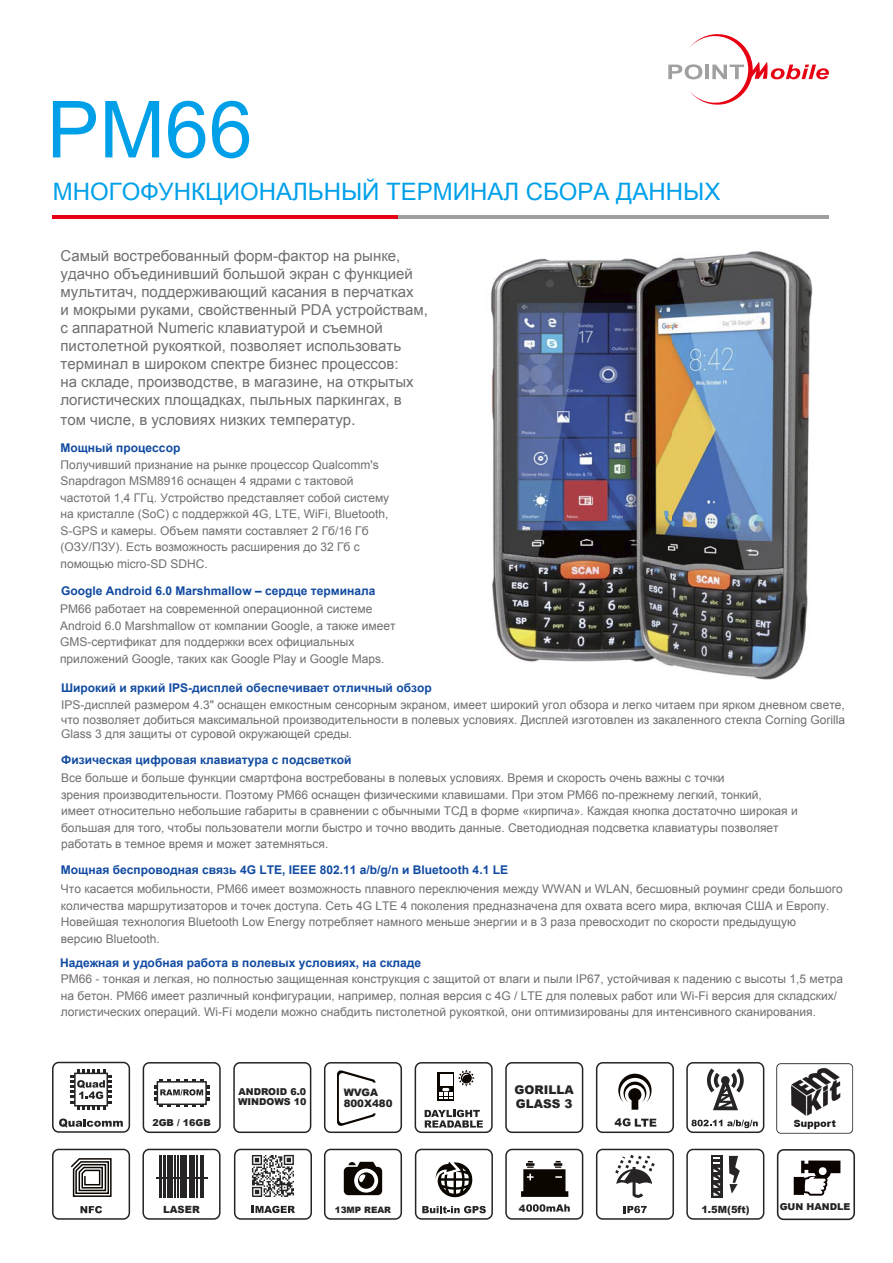
<style>
.page{position:relative;width:893px;height:1263px;background:#fff}
.page>*{position:absolute;margin:0;border:0;box-sizing:border-box;transform-origin:0 0}
.t1{font:78.9px "Arial";color:#00a0e9}
.t2{font:24px "Arial";color:#00a0e9}
.t3{font:15px/18px "Arial";color:#6f6f6f}
.t4{font:12px/16.5px "Arial";color:#6f6f6f}
.t5{font:700 12px "Arial";color:#104aa1}
.t6{font:900 12px/14.4px "Arial";color:#272425}
.t7{font:900 10.2px/10.6px "Arial";color:#272425}
.t8{font:900 10.05px "Arial";color:#272425}
.t9{font:900 9.9px "Arial";color:#272425}
.t10{font:900 9.45px/10.6px "Arial";color:#272425}
.t11{font:900 8.85px "Arial";color:#272425}
.s1{font-size:16.5px}
</style>
<div class="page">
<div style="left:234px;top:1149px;width:78px;height:71px;border:2px solid #272425;border-radius:6px"></div>
<svg style="left:252px;top:1206px;width:43px;height:7px"></svg>
<svg style="left:252px;top:1155px;width:42px;height:42px"></svg>
<div style="left:596px;top:1149px;width:78px;height:71px;border:2px solid #272425;border-radius:6px"></div>
<svg style="left:615px;top:1155px;width:40px;height:43px"></svg>
<div style="left:686px;top:1149px;width:78px;height:71px;border:2px solid #272425;border-radius:6px"></div>
<div style="left:711px;top:1155px;width:12px;height:42px;background:#272425"></div>
<svg style="left:729px;top:1156px;width:11px;height:37px"></svg>
<svg style="left:713px;top:1157px;width:7px;height:39px"></svg>
<div style="left:324px;top:1149px;width:78px;height:71px;border:2px solid #272425;border-radius:6px"></div>
<div style="left:596px;top:1062px;width:78px;height:71px;border:2px solid #272425;border-radius:6px"></div>
<svg style="left:618px;top:1074px;width:34px;height:36px"></svg>
<div style="left:505px;top:1062px;width:78px;height:71px;border:2px solid #272425;border-radius:6px"></div>
<div style="left:52px;top:1062px;width:78px;height:71px;border:2px solid #272425;border-radius:6px"></div>
<div style="left:143px;top:1062px;width:78px;height:71px;border:2px solid #272425;border-radius:6px"></div>
<svg style="left:154px;top:1079px;width:55px;height:28px"></svg>
<div style="left:233px;top:1062px;width:78px;height:71px;border:2px solid #272425;border-radius:6px"></div>
<div style="left:324px;top:1062px;width:78px;height:71px;border:2px solid #272425;border-radius:6px"></div>
<svg style="left:337px;top:1070px;width:39px;height:56px"></svg>
<div style="left:415px;top:1062px;width:78px;height:71px;border:2px solid #272425;border-radius:6px"></div>
<svg style="left:425px;top:1110px;width:58px;height:17px"></svg>
<svg style="left:437px;top:1072px;width:17px;height:29px"></svg>
<div style="left:440px;top:1074px;width:12px;height:12px;background:#fff"></div>
<svg style="left:440px;top:1088px;width:12px;height:10px"></svg>
<svg style="left:458px;top:1070px;width:17px;height:16px"></svg>
<div style="left:415px;top:1149px;width:78px;height:71px;border:2px solid #272425;border-radius:6px"></div>
<svg style="left:422px;top:1206px;width:64px;height:7px"></svg>
<svg style="left:435px;top:1161px;width:37px;height:36px"></svg>
<div style="left:505px;top:1149px;width:78px;height:71px;border:2px solid #272425;border-radius:6px"></div>
<svg style="left:521px;top:1161px;width:47px;height:36px"></svg>
<div style="left:686px;top:1062px;width:78px;height:71px;border:2px solid #272425;border-radius:6px"></div>
<svg style="left:691px;top:1120px;width:67px;height:8px"></svg>
<svg style="left:707px;top:1068px;width:37px;height:42px"></svg>
<svg style="left:71px;top:1069px;width:40px;height:41px"></svg>
<svg style="left:59px;top:1118px;width:64px;height:9px"></svg>
<div style="left:52px;top:1149px;width:78px;height:71px;border:2px solid #272425;border-radius:6px"></div>
<svg style="left:80px;top:1206px;width:22px;height:7px"></svg>
<svg style="left:70px;top:1158px;width:42px;height:39px"></svg>
<svg style="left:624px;top:1206px;width:23px;height:7px"></svg>
<svg style="left:615px;top:1118px;width:41px;height:8px"></svg>
<svg style="left:344px;top:1162px;width:38px;height:33px"></svg>
<div style="left:142px;top:1149px;width:79px;height:71px;border:2px solid #272425;border-radius:6px"></div>
<hr style="left:159px;top:1155px;width:1px;height:42px;background:#272425">
<hr style="left:161px;top:1155px;width:1px;height:42px;background:#272425">
<hr style="left:164px;top:1155px;width:2px;height:42px;background:#272425">
<hr style="left:168px;top:1155px;width:2px;height:42px;background:#272425">
<hr style="left:163px;top:1155px;width:1px;height:42px;background:#272425">
<hr style="left:171px;top:1155px;width:1px;height:42px;background:#272425">
<hr style="left:172px;top:1155px;width:1px;height:42px;background:#272425">
<hr style="left:175px;top:1155px;width:1px;height:42px;background:#272425">
<hr style="left:177px;top:1155px;width:1px;height:42px;background:#272425">
<hr style="left:184px;top:1155px;width:1px;height:42px;background:#272425">
<hr style="left:180px;top:1155px;width:1px;height:42px;background:#272425">
<hr style="left:183px;top:1155px;width:1px;height:42px;background:#272425">
<hr style="left:186px;top:1155px;width:1px;height:42px;background:#272425">
<hr style="left:189px;top:1155px;width:2px;height:42px;background:#272425">
<hr style="left:192px;top:1155px;width:1px;height:42px;background:#272425">
<hr style="left:194px;top:1155px;width:1px;height:42px;background:#272425">
<hr style="left:197px;top:1155px;width:1px;height:42px;background:#272425">
<hr style="left:200px;top:1155px;width:1px;height:42px;background:#272425">
<hr style="left:202px;top:1155px;width:2px;height:42px;background:#272425">
<hr style="left:156px;top:1177px;width:51px;height:1px;background:#272425">
<svg style="left:526px;top:1204px;width:44px;height:8px"></svg>
<svg style="left:668px;top:34px;width:161px;height:71px"></svg>
<hr style="left:53px;top:215px;width:346px;height:4px;background:#e60012">
<hr style="left:398px;top:215px;width:431px;height:4px;background:#9fa0a0">
<img style="left:491px;top:251px;width:322px;height:429px">
<div style="left:777px;top:1149px;width:78px;height:71px;border:2px solid #272425;border-radius:6px"></div>
<svg style="left:794px;top:1160px;width:46px;height:36px"></svg>
<img style="left:776px;top:1063px;width:78px;height:71px">
<h1 class="t1" style="left:47px;top:75px;width:207px">PM66</h1>
<h2 class="t2" style="left:53px;top:175px;width:669px">МНОГОФУНКЦИОНАЛЬНЫЙ ТЕРМИНАЛ СБОРА ДАННЫХ</h2>
<p class="t3" style="left:61px;top:247px;width:369px">Самый востребованный форм-фактор на рынке, удачно объединивший большой экран с функцией мультитач, поддерживающий касания в перчатках<br>и мокрыми руками, свойственный PDA устройствам, с аппаратной Numeric клавиатурой и съемной пистолетной рукояткой, позволяет использовать терминал в широком спектре бизнес процессов:<br>на складе, производстве, в магазине, на открытых логистических площадках, пыльных паркингах, в</p>
<p class="t3" style="left:61px;top:410px;width:297px">том числе, в условиях низких температур<span class="s1">.</span></p>
<p class="t5" style="left:60px;top:439px;width:121px">Мощный процессор</p>
<p class="t4" style="left:61px;top:456px;width:330px">Получивший признание на рынке процессор Qualcomm's Snapdragon MSM8916 оснащен 4 ядрами с тактовой частотой 1,4 ГГц. Устройство представляет собой систему на кристалле (SoC) с поддержкой 4G, LTE, WiFi, Bluetooth, S-GPS и камеры. Объем памяти составляет 2 Гб/16 Гб (ОЗУ/ПЗУ). Есть возможность расширения до 32 Гб с помощью micro-SD SDHC.</p>
<p class="t5" style="left:61px;top:582px;width:316px">Google Android 6.0 Marshmallow – сердце терминала</p>
<p class="t4" style="left:60px;top:601px;width:337px">PM66 работает на современной операционной системе Android 6.0 Marshmallow от компании Google, а также имеет GMS-сертификат для поддержки всех официальных приложений Google, таких как Google Play и Google Maps.</p>
<p class="t5" style="left:61px;top:679px;width:372px">Широкий и яркий IPS-дисплей обеспечивает отличный обзор</p>
<p class="t4" style="left:61px;top:698px;width:786px;line-height:14.4px;text-align:justify">IPS-дисплей размером 4.3" оснащен емкостным сенсорным экраном, имеет широкий угол обзора и легко читаем при ярком дневном свете, что позволяет добиться максимальной производительности в полевых условиях. Дисплей изготовлен из закаленного стекла Corning Gorilla Glass 3 для защиты от суровой окружающей среды.</p>
<p class="t5" style="left:61px;top:751px;width:292px">Физическая цифровая клавиатура с подсветкой</p>
<p class="t4" style="left:61px;top:769px;width:738px">Все больше и больше функции смартфона востребованы в полевых условиях. Время и скорость очень важны с точки<br>зрения производительности. Поэтому PM66 оснащен физическими клавишами. При этом PM66 по-прежнему легкий, тонкий, имеет относительно небольшие габариты в сравнении с обычными ТСД в форме «кирпича». Каждая кнопка достаточно широкая и большая для того, чтобы пользователи могли быстро и точно вводить данные. Светодиодная подсветка клавиатуры позволяет работать в темное время и может затемняться.</p>
<p class="t5" style="left:61px;top:861px;width:449px">Мощная беспроводная связь 4G LTE, IEEE 802.11 a/b/g/n и Bluetooth 4.1 LE</p>
<p class="t4" style="left:61px;top:881px;width:783px">Что касается мобильности, PM66 имеет возможность плавного переключения между WWAN и WLAN, бесшовный роуминг среди большого количества маршрутизаторов и точек доступа. Сеть 4G LTE 4 поколения предназначена для охвата всего мира, включая США и Европу.<br>Новейшая технология Bluetooth Low Energy потребляет намного меньше энергии и в 3 раза превосходит по скорости предыдущую<br>версию Bluetooth.</p>
<p class="t5" style="left:60px;top:954px;width:363px">Надежная и удобная работа в полевых условиях, на складе</p>
<p class="t4" style="left:61px;top:971px;width:784px">PM66 - тонкая и легкая, но полностью защищенная конструкция с защитой от влаги и пыли IP67, устойчивая к падению с высоты 1,5 метра на бетон. PM66 имеет различный конфигурации, например, полная версия с 4G / LTE для полевых работ или Wi-Fi версия для складских/ логистических операций. Wi-Fi модели можно снабдить пистолетной рукояткой, они оптимизированы для интенсивного сканирования.</p>
<p class="t10" style="left:152px;top:1117px;width:60px">2GB / 16GB</p>
<p class="t10" style="left:238px;top:1086px;width:70px">ANDROID 6.0<br>WINDOWS 10</p>
<p class="t7" style="left:344px;top:1087px;width:50px">WVGA<br>800X480</p>
<p class="t6" style="left:515px;top:1082px;width:61px">GORILLA<br>GLASS 3</p>
<p class="t9" style="left:163px;top:1202px;width:38px">LASER</p>
<p class="t11" style="left:335px;top:1203px;width:58px">13MP REAR</p>
<p class="t8" style="left:519px;top:1201px;width:8px">4</p>
<p class="t9" style="left:701px;top:1202px;width:50px">1.5M(5ft)</p>
<p class="t10" style="left:780px;top:1201px;width:72px">GUN HANDLE</p>
</div>
